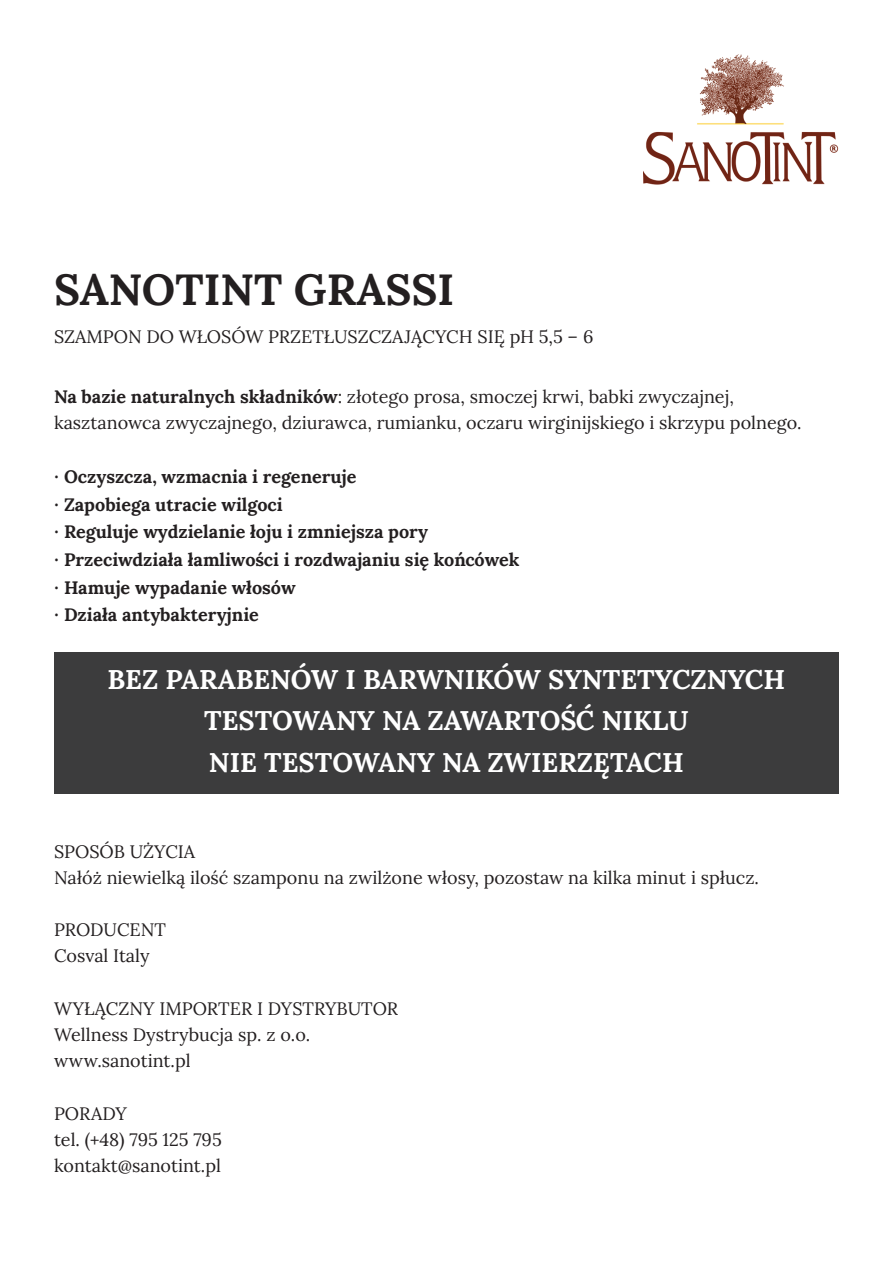
<style>
.page{position:relative;width:893px;height:1263px;background:#fff}
.page>*{position:absolute;margin:0;border:0;box-sizing:border-box;transform-origin:0 0}
.t1{font:700 43.5px "Lora";color:#231f20}
.t2{font:700 27px/41.5px "Lora";color:#fff;text-align:center}
.t3{font:18px/26.2px "Lora";color:#231f20}
.t4{font:700 18px/27.6px "Lora";color:#231f20}
.s1{font-weight:700}
</style>
<div class="page">
<img style="left:643px;top:54px;width:196px;height:131px">
<div style="left:54px;top:652px;width:785px;height:142px;background:#3c3c3d"></div>
<h1 class="t1" style="left:54px;top:265px;width:402px">SANOTINT GRASSI</h1>
<p class="t3" style="left:54px;top:323px;width:541px">SZAMPON DO WŁOSÓW PRZETŁUSZCZAJĄCYCH SIĘ pH 5,5 – 6</p>
<p class="t3" style="left:54px;top:383px;width:749px"><span class="s1">Na bazie naturalnych składników</span>: złotego prosa, smoczej krwi, babki zwyczajnej, kasztanowca zwyczajnego, dziurawca, rumianku, oczaru wirginijskiego i skrzypu polnego.</p>
<p class="t4" style="left:54px;top:463px;width:467px">∙ Oczyszcza, wzmacnia i regeneruje<br>∙ Zapobiega utracie wilgoci<br>∙ Reguluje wydzielanie łoju i zmniejsza pory<br>∙ Przeciwdziała łamliwości i rozdwajaniu się końcówek ∙ Hamuje wypadanie włosów<br>∙ Działa antybakteryjnie</p>
<h2 class="t2" style="left:108px;top:658px;width:679px">BEZ PARABENÓW I BARWNIKÓW SYNTETYCZNYCH<br>TESTOWANY NA ZAWARTOŚĆ NIKLU<br>NIE TESTOWANY NA ZWIERZĘTACH</h2>
<p class="t3" style="left:54px;top:838px;width:706px">SPOSÓB UŻYCIA<br>Nałóż niewielką ilość szamponu na zwilżone włosy, pozostaw na kilka minut i spłucz.</p>
<p class="t3" style="left:54px;top:917px;width:114px">PRODUCENT<br>Cosval Italy</p>
<p class="t3" style="left:54px;top:995px;width:346px">WYŁĄCZNY IMPORTER I DYSTRYBUTOR<br>Wellness Dystrybucja sp. z o.o. www.sanotint.pl</p>
<p class="t3" style="left:54px;top:1100px;width:169px">PORADY<br>tel. (+48) 795 125 795 kontakt@sanotint.pl</p>
</div>
